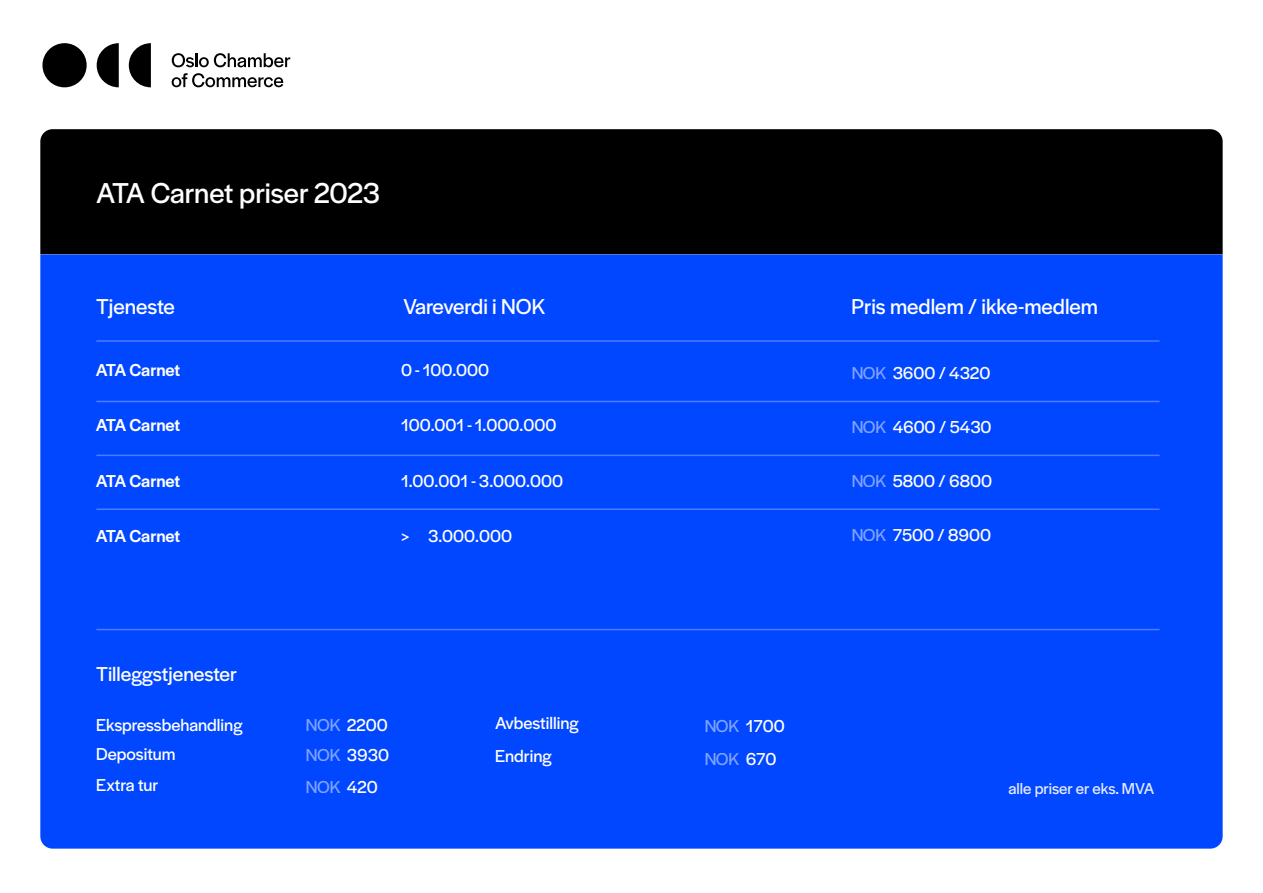
<style>
.page{position:relative;width:1263px;height:893px;background:#fff}
.page>*{position:absolute;margin:0;border:0;box-sizing:border-box;transform-origin:0 0}
.t1{font:30px "Halyard Display";letter-spacing:-.005em;color:#fff}
.t2{font:22.5px "Halyard Display";color:#fff}
.t3{font:21px "Halyard Display";color:#fff}
.t4{font:18px "Halyard Display";color:#fff}
.t5{font:500 18px "Halyard Display";letter-spacing:-.005em;color:#fff}
.t6{font:16.5px "Halyard Display";color:#fff}
</style>
<div class="page">
<div style="left:40px;top:129px;width:1183px;height:125px;background:#000"></div>
<div style="left:42px;top:43px;width:45px;height:44px;background:#000;border-radius:50%"></div>
<svg style="left:97px;top:43px;width:22px;height:44px"></svg>
<svg style="left:129px;top:43px;width:22px;height:44px"></svg>
<svg style="left:172px;top:53px;width:118px;height:14px"></svg>
<svg style="left:172px;top:73px;width:111px;height:14px"></svg>
<div style="left:40px;top:255px;width:1183px;height:594px;background:#0047ff"></div>
<hr style="left:96px;top:629px;width:1063px;height:1px;background:#fff">
<hr style="left:96px;top:340px;width:1063px;height:2px;background:#fff">
<hr style="left:96px;top:401px;width:1063px;height:1px;background:#fff">
<hr style="left:96px;top:455px;width:1063px;height:1px;background:#fff">
<hr style="left:96px;top:508px;width:1063px;height:2px;background:#fff">
<h1 class="t1" style="left:96px;top:171px;width:285px">ATA Carnet priser 2023</h1>
<p class="t2" style="left:96px;top:291px;width:80px">Tjeneste</p>
<p class="t2" style="left:403px;top:291px;width:144px">Vareverdi i NOK</p>
<p class="t2" style="left:852px;top:291px;width:248px">Pris medlem / ikke-medlem</p>
<p class="t5" style="left:96px;top:357px;width:86px">ATA Carnet</p>
<p class="t4" style="left:401px;top:357px;width:90px">0 - 100.000</p>
<p class="t4" style="left:851px;top:360px;width:141px">NOK 3600 / 4320</p>
<p class="t5" style="left:96px;top:412px;width:86px">ATA Carnet</p>
<p class="t4" style="left:401px;top:413px;width:157px">100.001 - 1.000.000</p>
<p class="t4" style="left:851px;top:414px;width:142px">NOK 4600 / 5430</p>
<p class="t5" style="left:96px;top:468px;width:86px">ATA Carnet</p>
<p class="t4" style="left:401px;top:468px;width:163px">1.00.001 - 3.000.000</p>
<p class="t4" style="left:851px;top:468px;width:142px">NOK 5800 / 6800</p>
<p class="t5" style="left:96px;top:523px;width:86px">ATA Carnet</p>
<p class="t4" style="left:401px;top:523px;width:113px">&gt; 3.000.000</p>
<p class="t4" style="left:851px;top:522px;width:142px">NOK 7500 / 8900</p>
<p class="t3" style="left:96px;top:659px;width:142px">Tilleggstjenester</p>
<p class="t4" style="left:96px;top:712px;width:148px">Ekspressbehandling</p>
<p class="t4" style="left:305px;top:712px;width:84px">NOK 2200</p>
<p class="t4" style="left:96px;top:741px;width:81px">Depositum</p>
<p class="t4" style="left:305px;top:742px;width:85px">NOK 3930</p>
<p class="t4" style="left:96px;top:772px;width:64px">Extra tur</p>
<p class="t4" style="left:305px;top:774px;width:74px">NOK 420</p>
<p class="t4" style="left:495px;top:711px;width:85px">Avbestilling</p>
<p class="t4" style="left:704px;top:713px;width:82px">NOK 1700</p>
<p class="t4" style="left:495px;top:743px;width:58px">Endring</p>
<p class="t4" style="left:704px;top:747px;width:74px">NOK 670</p>
<p class="t6" style="left:1008px;top:777px;width:147px">alle priser er eks. MVA</p>
</div>
